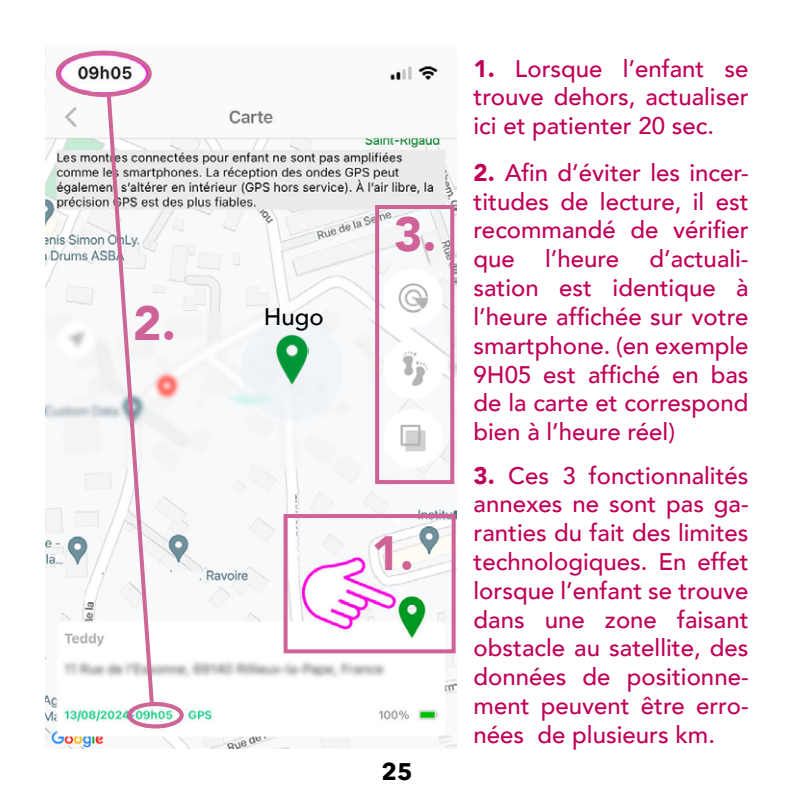
<style>
.page{position:relative;width:794px;height:794px;background:#fff}
.page>*{position:absolute;margin:0;border:0;box-sizing:border-box;transform-origin:0 0}
.t1{font:900 48px "Avenir";color:#cf6397}
.t2{font:500 24px/28.8px "Avenir";color:#c00058;text-align:justify}
.t3{font:500 24px "Avenir";color:#000}
.t4{font:700 24px "Avenir Next";color:#000}
.s1{font-weight:900}
</style>
<div class="page">
<img style="left:45px;top:50px;width:411px;height:698px">
<div style="left:241px;top:318px;width:102px;height:102px;background:#f1f4f8;border-radius:50%"></div>
<img style="left:276px;top:334px;width:33px;height:51px">
<img style="left:366px;top:257px;width:89px;height:225px">
<div style="left:375px;top:205px;width:79px;height:279px;border:4px solid #cf6397"></div>
<div style="left:56px;top:51px;width:96px;height:46px;border:4px solid #cc6695;border-radius:50%"></div>
<div style="left:127px;top:702px;width:57px;height:26px;border:4px solid #cc6695;border-radius:50%"></div>
<svg style="left:105px;top:92px;width:51px;height:614px"></svg>
<div style="left:283px;top:514px;width:172px;height:139px;border:4px solid #cf6397"></div>
<h1 class="t1" style="left:133px;top:282px;width:44px">2.</h1>
<p class="t3" style="left:264px;top:296px;width:62px">Hugo</p>
<h1 class="t1" style="left:394px;top:193px;width:44px">3.</h1>
<h1 class="t1" style="left:371px;top:512px;width:44px">1.</h1>
<p class="t4" style="left:381px;top:751px;width:33px">25</p>
<p class="t2" style="left:473px;top:53px;width:276px"><span class="s1">1.</span> Lorsque l’enfant se trouve dehors, actualiser ici et patienter 20 sec.</p>
<p class="t2" style="left:473px;top:157px;width:276px"><span class="s1">2.</span> Afin d’éviter les incer&shy;titudes de lecture, il est recommandé de vérifier que</p>
<p class="t2" style="left:473px;top:243px;width:276px;text-indent:176px">d’actuali&shy;sation est identique à l’heure affichée sur votre smartphone. (en exemple 9H05 est affiché en bas de la carte et correspond bien à l’heure réel)</p>
<p class="t2" style="left:473px;top:459px;width:276px"><span class="s1">3.</span> Ces 3 fonctionnalités annexes ne sont pas ga&shy;ranties du fait des limites technologiques. En effet lorsque l’enfant se trouve dans une zone faisant obstacle au satellite, des données de positionne&shy;ment peuvent être erro&shy;nées de plusieurs km.</p>
<p class="t2" style="left:545px;top:243px;width:76px">l’heure</p>
</div>
